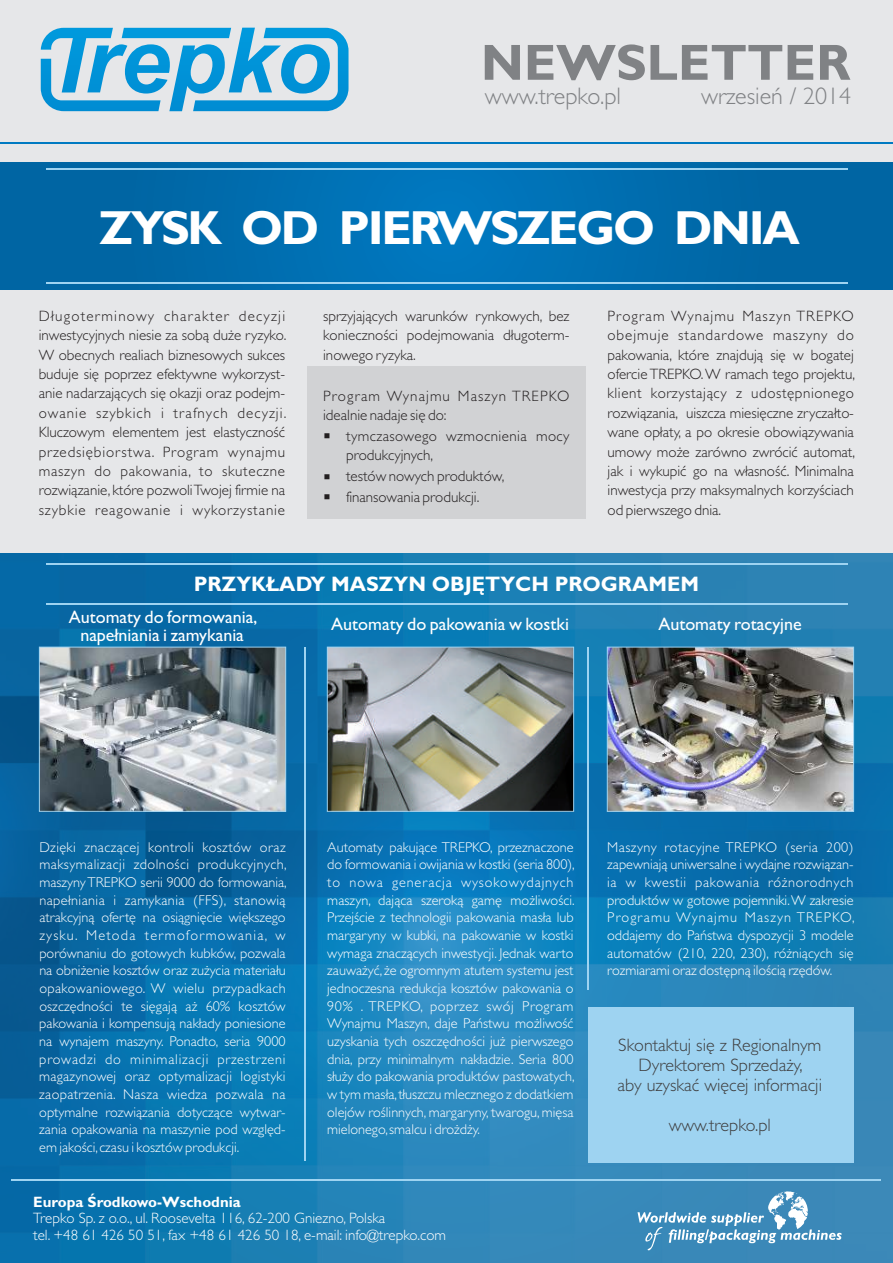
<style>
.page{position:relative;width:893px;height:1263px;background:#fff}
.page>*{position:absolute;margin:0;border:0;box-sizing:border-box;transform-origin:0 0}
.t1{font:700 51px "Gill Sans WGL";color:#808285}
.t2{font:700 48px "Gill Sans WGL";letter-spacing:-.045em;color:#fff}
.t3{font:300 24px "Gill Sans WGL";color:#808285}
.t4{font:700 21px "Gill Sans WGL";color:#fff}
.t5{font:18px/17.4px "Gill Sans WGL";color:#fff;text-align:center}
.t6{font:300 18px/19.8px "Gill Sans WGL";color:#3e3e3f;text-align:center}
.t7{font:300 15px/19.4px "Gill Sans WGL";color:#231f20;text-align:justify}
.t8{font:300 15px/16.5px "Gill Sans WGL";color:#fff}
.t9{font:300 15px/19.4px "Gill Sans WGL";letter-spacing:.07em;color:#231f20}
.t10{font:300 15px/19.4px "Gill Sans WGL";letter-spacing:.03em;color:#231f20}
.t11{font:700 15px "Gill Sans WGL";color:#fff}
.t12{font:300 14.25px/17.7px "Gill Sans WGL";color:#fff;text-align:justify}
</style>
<div class="page">
<div style="left:0;top:0;width:893px;height:633px;background:#e6e7e9"></div>
<div style="left:307px;top:366px;width:279px;height:153px;background:#d1d2d4"></div>
<img style="left:0;top:553px;width:893px;height:710px">
<svg style="left:41px;top:28px;width:307px;height:83px"></svg>
<hr style="left:11px;top:1179px;width:869px;height:1px;background:#9ed3f1">
<hr style="left:0;top:142px;width:893px;height:1px;background:#007ac2">
<svg style="left:637px;top:1191px;width:205px;height:60px;background:#599bc3"></svg>
<svg style="left:0;top:162px;width:893px;height:128px;background:#026dae"></svg>
<hr style="left:46px;top:169px;width:801px;height:1px;background:#9ed3f1">
<hr style="left:46px;top:282px;width:801px;height:1px;background:#9ed3f1">
<img style="left:329px;top:649px;width:243px;height:161px">
<div style="left:327px;top:647px;width:247px;height:165px;border:1px solid #9ed3f1"></div>
<img style="left:609px;top:649px;width:243px;height:161px">
<div style="left:607px;top:647px;width:247px;height:165px;border:1px solid #9ed3f1"></div>
<img style="left:41px;top:649px;width:243px;height:161px">
<div style="left:39px;top:647px;width:247px;height:165px;border:1px solid #9ed3f1"></div>
<hr style="left:304px;top:647px;width:1px;height:513px;background:#9ed3f1">
<hr style="left:588px;top:647px;width:1px;height:342px;background:#9ed3f1">
<hr style="left:46px;top:604px;width:801px;height:1px;background:#9ed3f1">
<hr style="left:46px;top:563px;width:801px;height:2px;background:#9ed3f1">
<div style="left:588px;top:1007px;width:266px;height:156px;background:#9ed3f1"></div>
<h1 class="t1" style="left:481px;top:45px;width:371px">NEWSLETTER</h1>
<h3 class="t3" style="left:485px;top:88px;width:138px">www.trepko.pl</h3>
<h3 class="t3" style="left:701px;top:87px;width:151px">wrzesień / 2014</h3>
<h2 class="t2" style="left:100px;top:211px;width:702px">ZYSK OD PIERWSZEGO DNIA</h2>
<p class="t7" style="left:39px;top:308px;width:249px">Długoterminowy charakter decyzji inwestycyjnych niesie za sobą duże ryzyko.<br>W obecnych realiach biznesowych sukces buduje się poprzez efektywne wykorzyst&shy;anie nadarzających się okazji oraz podejm&shy;owanie szybkich i trafnych decyzji.<br>Kluczowym elementem jest elastyczność przedsiębiorstwa. Program wynajmu maszyn do pakowania, to skuteczne rozwiązanie, które pozwoli Twojej firmie na szybkie reagowanie i wykorzystanie</p>
<p class="t7" style="left:323px;top:308px;width:248px">sprzyjających warunków rynkowych, bez konieczności podejmowania długoterm&shy;inowego ryzyka.</p>
<p class="t9" style="left:323px;top:388px;width:248px">Program Wynajmu Maszyn TREPKO idealnie nadaje się do:</p>
<p class="t10" style="left:346px;top:428px;width:225px;text-indent:-23px">▪ tymczasowego wzmocnienia mocy produkcyjnych,</p>
<p class="t7" style="left:323px;top:468px;width:183px">▪ testów nowych produktów,</p>
<p class="t7" style="left:323px;top:488px;width:158px">▪ finansowania produkcji.</p>
<p class="t7" style="left:608px;top:308px;width:249px">Program Wynajmu Maszyn TREPKO obejmuje standardowe maszyny do pakowania, które znajdują się w bogatej ofercie TREPKO.W ramach tego projektu, klient korzystający z udostępnionego rozwiązania, uiszcza miesięczne zryczałto&shy;wane opłaty, a po okresie obowiązywania umowy może zarówno zwrócić automat, jak i wykupić go na własność. Minimalna inwestycja przy maksymalnych korzyściach od pierwszego dnia.</p>
<h3 class="t4" style="left:194px;top:577px;width:507px">PRZYKŁADY MASZYN OBJĘTYCH PROGRAMEM</h3>
<p class="t5" style="left:69px;top:611px;width:190px">Automaty do formowania, napełniania i zamykania</p>
<p class="t5" style="left:331px;top:617px;width:239px">Automaty do pakowania w kostki</p>
<p class="t5" style="left:658px;top:617px;width:145px">Automaty rotacyjne</p>
<p class="t12" style="left:39px;top:839px;width:249px">Dzięki znaczącej kontroli kosztów oraz maksymalizacji zdolności produkcyjnych, maszyny TREPKO serii 9000 do formowania, napełniania i zamykania (FFS), stanowią atrakcyjną ofertę na osiągnięcie większego zysku. Metoda termoformowania, w porównaniu do gotowych kubków, pozwala na obniżenie kosztów oraz zużycia materiału opakowaniowego. W wielu przypadkach oszczędności te sięgają aż 60% kosztów pakowania i kompensują nakłady poniesione na wynajem maszyny. Ponadto, seria 9000 prowadzi do minimalizacji przestrzeni magazynowej oraz optymalizacji logistyki zaopatrzenia. Nasza wiedza pozwala na optymalne rozwiązania dotyczące wytwar&shy;zania opakowania na maszynie pod względ&shy;em jakości,czasu i kosztów produkcji.</p>
<p class="t12" style="left:327px;top:839px;width:249px">Automaty pakujące TREPKO, przeznaczone do formowania i owijania w kostki (seria 800), to nowa generacja wysokowydajnych maszyn, dająca szeroką gamę możliwości.<br>Przejście z technologii pakowania masła lub margaryny w kubki, na pakowanie w kostki wymaga znaczących inwestycji. Jednak warto zauważyć,że ogromnym atutem systemu jest jednoczesna redukcja kosztów pakowania o 90% . TREPKO, poprzez swój Program Wynajmu Maszyn, daje Państwu możliwość uzyskania tych oszczędności już pierwszego dnia, przy minimalnym nakładzie. Seria 800 służy do pakowania produktów pastowatych, w tym masła,tłuszczu mlecznego z dodatkiem olejów roślinnych, margaryny, twarogu, mięsa mielonego,smalcu i drożdży.</p>
<p class="t12" style="left:607px;top:839px;width:249px">Maszyny rotacyjne TREPKO (seria 200) zapewniają uniwersalne i wydajne rozwiązan&shy;ia w kwestii pakowania różnorodnych produktów w gotowe pojemniki.W zakresie Programu Wynajmu Maszyn TREPKO, oddajemy do Państwa dyspozycji 3 modele automatów (210, 220, 230), różniących się rozmiarami oraz dostępną ilością rzędów.</p>
<p class="t6" style="left:618px;top:1037px;width:206px">Skontaktuj się z Regionalnym<br>Dyrektorem Sprzedaży,<br>aby uzyskać więcej informacji</p>
<p class="t6" style="left:669px;top:1117px;width:104px">www.trepko.pl</p>
<p class="t11" style="left:33px;top:1196px;width:209px">Europa Środkowo-Wschodnia</p>
<p class="t8" style="left:33px;top:1211px;width:414px">Trepko Sp. z o.o., ul. Roosevelta 116, 62-200 Gniezno, Polska<br>tel. +48 61 426 50 51, fax +48 61 426 50 18, e-mail: info@trepko.com</p>
</div>
